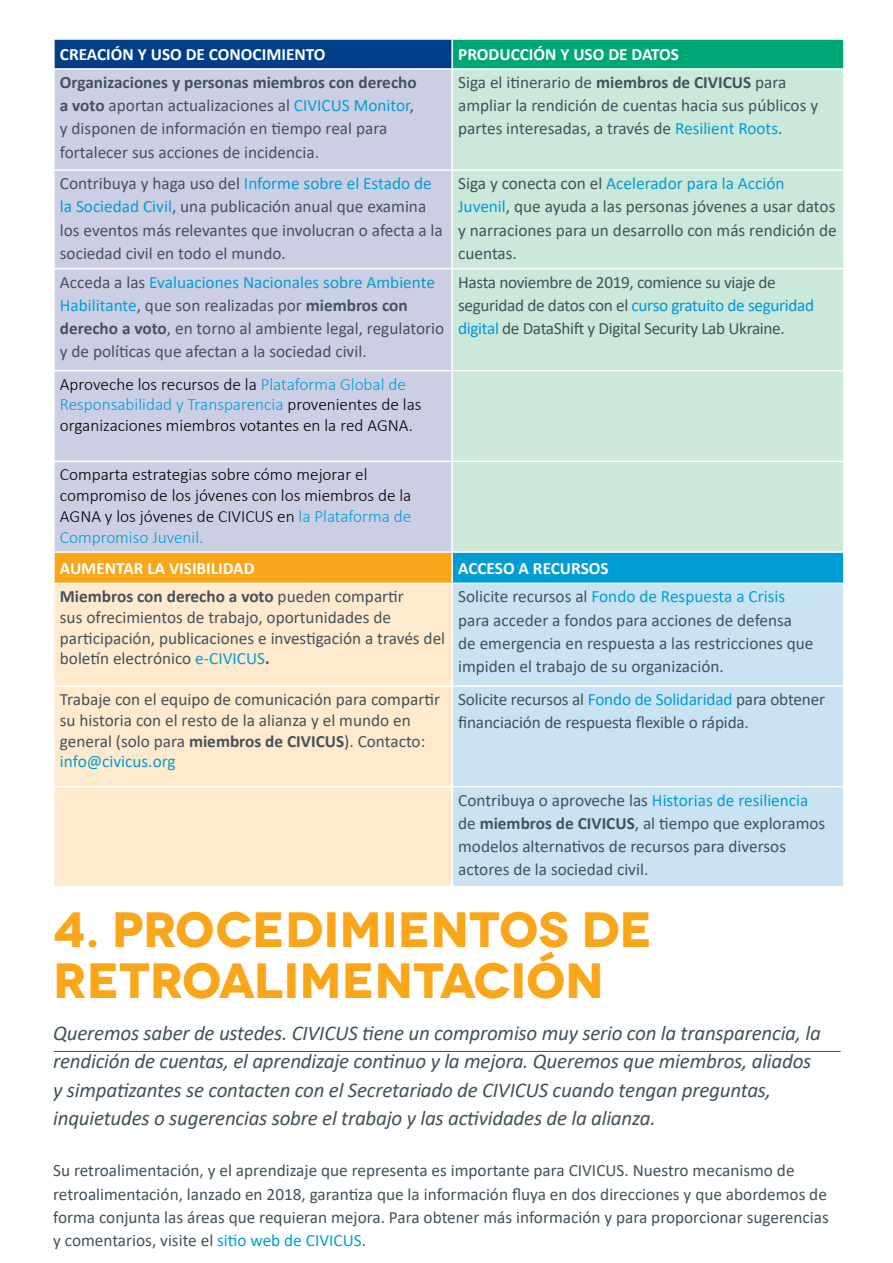
<style>
.page{position:relative;width:893px;height:1263px;background:#fff}
.page>*{position:absolute;margin:0;border:0;box-sizing:border-box;transform-origin:0 0}
.t1{font:700 49.5px/51px "Novecentowide";color:#faa61a}
.t2{font:italic 21px/28.5px "Calibri";letter-spacing:-.01em;color:#43525a}
.t3{font:17.25px/23.2px "Calibri";color:#43525a}
.t4{font:300 17.25px/20.7px "Calibri";color:#000}
.t5{font:17.25px/23.2px "Calibri";letter-spacing:-.02em;color:#43525a}
.t6{font:700 17.25px "Calibri";color:#fff}
.s1{font-weight:700}
.s2{color:#009dd5}
.s3{color:#0095da}
</style>
<div class="page">
<div style="left:54px;top:39px;width:398px;height:30px;background:#023f88"></div>
<div style="left:452px;top:39px;width:392px;height:30px;background:#00a776"></div>
<div style="left:55px;top:70px;width:396px;height:481px;background:#cccfe4"></div>
<div style="left:453px;top:70px;width:390px;height:481px;background:#cbe8db"></div>
<div style="left:54px;top:552px;width:398px;height:31px;background:#faa61a"></div>
<div style="left:452px;top:552px;width:392px;height:31px;background:#009dd5"></div>
<div style="left:55px;top:584px;width:396px;height:302px;background:#ffeacd"></div>
<div style="left:453px;top:584px;width:390px;height:302px;background:#cae3f3"></div>
<hr style="left:53px;top:38px;width:399px;height:2px;background:#fff">
<hr style="left:53px;top:40px;width:2px;height:28px;background:#fff">
<hr style="left:452px;top:38px;width:393px;height:2px;background:#fff">
<hr style="left:451px;top:40px;width:2px;height:28px;background:#fff">
<hr style="left:843px;top:40px;width:2px;height:28px;background:#fff">
<hr style="left:53px;top:68px;width:399px;height:2px;background:#fff">
<hr style="left:452px;top:68px;width:393px;height:2px;background:#fff">
<hr style="left:53px;top:169px;width:399px;height:2px;background:#fff">
<hr style="left:452px;top:169px;width:393px;height:2px;background:#fff">
<hr style="left:53px;top:268px;width:399px;height:1px;background:#fff">
<hr style="left:452px;top:268px;width:393px;height:1px;background:#fff">
<hr style="left:53px;top:370px;width:399px;height:1px;background:#fff">
<hr style="left:452px;top:370px;width:393px;height:1px;background:#fff">
<hr style="left:53px;top:461px;width:399px;height:1px;background:#fff">
<hr style="left:452px;top:461px;width:393px;height:1px;background:#fff">
<hr style="left:53px;top:551px;width:399px;height:2px;background:#fff">
<hr style="left:53px;top:553px;width:2px;height:30px;background:#fff">
<hr style="left:452px;top:551px;width:393px;height:2px;background:#fff">
<hr style="left:451px;top:553px;width:2px;height:30px;background:#fff">
<hr style="left:843px;top:553px;width:2px;height:30px;background:#fff">
<hr style="left:53px;top:685px;width:399px;height:2px;background:#fff">
<hr style="left:452px;top:685px;width:393px;height:2px;background:#fff">
<hr style="left:53px;top:786px;width:399px;height:1px;background:#fff">
<hr style="left:452px;top:786px;width:393px;height:1px;background:#fff">
<hr style="left:54px;top:1051px;width:787px;height:1px;background:#43525a">
<p class="t6" style="left:60px;top:43px;width:267px">CREACIÓN Y USO DE CONOCIMIENTO</p>
<p class="t6" style="left:458px;top:43px;width:222px">PRODUCCIÓN Y USO DE DATOS</p>
<p class="t3" style="left:60px;top:70px;width:358px"><span class="s1">Organizaciones y personas miembros con derecho a voto</span> aportan actualizaciones al <span class="s2">CIVICUS Monitor</span>, y disponen de información en tiempo real para fortalecer sus acciones de incidencia.</p>
<p class="t3" style="left:458px;top:70px;width:361px">Siga el itinerario de <span class="s1">miembros de CIVICUS</span> para ampliar la rendición de cuentas hacia sus públicos y partes interesadas, a través de <span class="s2">Resilient Roots</span>.</p>
<p class="t3" style="left:60px;top:171px;width:384px">Contribuya y haga uso del <span class="s2">Informe sobre el Estado de la Sociedad Civil</span>, una publicación anual que examina los eventos más relevantes que involucran o afecta a la sociedad civil en todo el mundo.</p>
<p class="t3" style="left:458px;top:171px;width:380px">Siga y conecta con el <span class="s2">Acelerador para la Acción Juvenil</span>, que ayuda a las personas jóvenes a usar datos y narraciones para un desarrollo con más rendición de cuentas.</p>
<p class="t3" style="left:60px;top:270px;width:386px">Acceda a las <span class="s2">Evaluaciones Nacionales sobre Ambiente Habilitante</span>, que son realizadas por <span class="s1">miembros con derecho a voto</span>, en torno al ambiente legal, regulatorio y de políticas que afectan a la sociedad civil.</p>
<p class="t5" style="left:458px;top:270px;width:357px">Hasta noviembre de 2019, comience su viaje de seguridad de datos con el <span class="s3">curso gratuito de seguridad digital</span> de DataShift y Digital Security Lab Ukraine.</p>
<p class="t4" style="left:60px;top:373px;width:363px">Aproveche los recursos de la <span class="s2">Plataforma Global de<br>Responsabilidad y Transparencia</span> provenientes de las organizaciones miembros votantes en la red AGNA.</p>
<p class="t4" style="left:60px;top:464px;width:353px">Comparta estrategias sobre cómo mejorar el compromiso de los jóvenes con los miembros de la AGNA y los jóvenes de CIVICUS en <span class="s2">la Plataforma de Compromiso Juvenil.</span></p>
<p class="t6" style="left:60px;top:556px;width:196px">AUMENTAR LA VISIBILIDAD</p>
<p class="t6" style="left:458px;top:556px;width:152px">ACCESO A RECURSOS</p>
<p class="t3" style="left:60px;top:586px;width:387px;line-height:20.7px"><span class="s1">Miembros con derecho a voto</span> pueden compartir<br>sus ofrecimientos de trabajo, oportunidades de participación, publicaciones e investigación a través del boletín electrónico <span class="s2">e-CIVICUS</span><span class="s1">.</span></p>
<p class="t3" style="left:458px;top:585px;width:357px">Solicite recursos al <span class="s2">Fondo de Respuesta a Crisis </span>para acceder a fondos para acciones de defensa de emergencia en respuesta a las restricciones que impiden el trabajo de su organización.</p>
<p class="t3" style="left:60px;top:689px;width:382px;line-height:20.7px">Trabaje con el equipo de comunicación para compartir su historia con el resto de la alianza y el mundo en general (solo para <span class="s1">miembros de CIVICUS</span>). Contacto: <span class="s2">info@civicus.org</span></p>
<p class="t3" style="left:458px;top:687px;width:369px">Solicite recursos al <span class="s2">Fondo de Solidaridad</span> para obtener financiación de respuesta flexible o rápida.</p>
<p class="t3" style="left:458px;top:788px;width:369px">Contribuya o aproveche las <span class="s2">Historias de resiliencia </span>de <span class="s1">miembros de CIVICUS</span>, al tiempo que exploramos modelos alternativos de recursos para diversos actores de la sociedad civil.</p>
<h1 class="t1" style="left:53px;top:905px;width:601px">4. PROCEDIMIENTOS DE<br>RETROALIMENTACIÓN</h1>
<p class="t2" style="left:53px;top:1017px;width:769px">Queremos saber de ustedes. CIVICUS tiene un compromiso muy serio con la transparencia, la rendición de cuentas, el aprendizaje continuo y la mejora. Queremos que miembros, aliados y simpatizantes se contacten con el Secretariado de CIVICUS cuando tengan preguntas, inquietudes o sugerencias sobre el trabajo y las actividades de la alianza.</p>
<p class="t3" style="left:53px;top:1158px;width:777px">Su retroalimentación, y el aprendizaje que representa es importante para CIVICUS. Nuestro mecanismo de retroalimentación, lanzado en 2018, garantiza que la información fluya en dos direcciones y que abordemos de forma conjunta las áreas que requieran mejora. Para obtener más información y para proporcionar sugerencias y comentarios, visite el <span class="s2">sitio web de CIVICUS</span>.</p>
</div>
